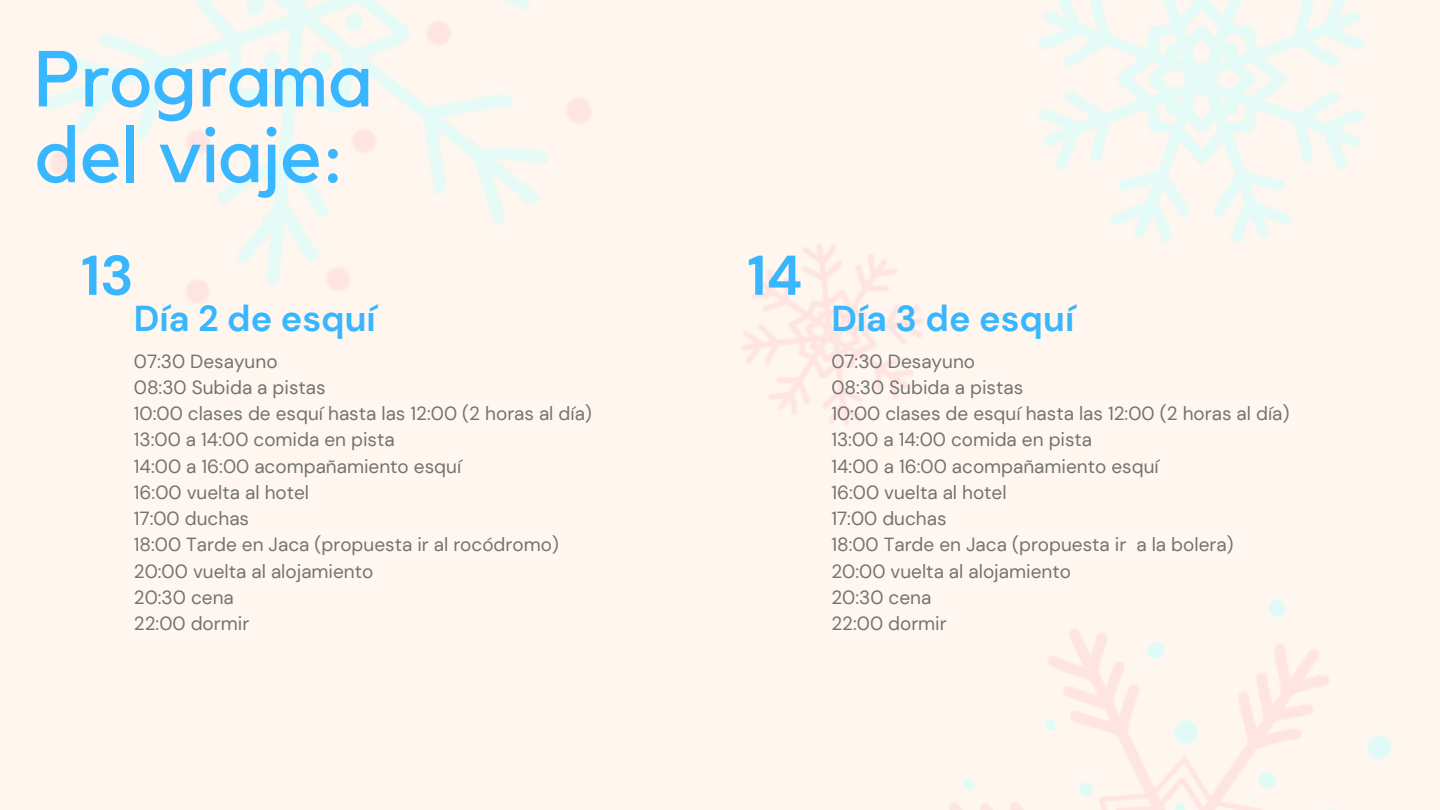
<style>
.page{position:relative;width:1440px;height:810px;background:#fff}
.page>*{position:absolute;margin:0;border:0;box-sizing:border-box;transform-origin:0 0}
.t1{font:78.4px/75.8px "Kollektif";color:#38b6ff}
.t2{font:700 55.9px "DM Sans";color:#38b6ff}
.t3{font:700 36px "DM Sans";color:#38b6ff}
.t4{font:19px "DM Sans";color:#737373}
</style>
<div class="page">
<p class="t1" style="left:35px;top:44px;width:339px">Programa del viaje:</p>
<p class="t2" style="left:81px;top:239px;width:54px">13</p>
<p class="t2" style="left:747px;top:239px;width:57px">14</p>
<p class="t3" style="left:134px;top:296px;width:244px">Día 2 de esquí</p>
<p class="t4" style="left:134px;top:349px;width:145px">07:30 Desayuno</p>
<p class="t4" style="left:134px;top:375px;width:193px">08:30 Subida a pistas</p>
<p class="t4" style="left:134px;top:401px;width:460px">10:00 clases de esquí hasta las 12:00 (2 horas al día)</p>
<p class="t4" style="left:134px;top:428px;width:262px">13:00 a 14:00 comida en pista</p>
<p class="t4" style="left:134px;top:454px;width:329px">14:00 a 16:00 acompañamiento esquí</p>
<p class="t4" style="left:134px;top:480px;width:177px">16:00 vuelta al hotel</p>
<p class="t4" style="left:134px;top:506px;width:117px">17:00 duchas</p>
<p class="t4" style="left:134px;top:533px;width:427px">18:00 Tarde en Jaca (propuesta ir al rocódromo)</p>
<p class="t4" style="left:134px;top:559px;width:241px">20:00 vuelta al alojamiento</p>
<p class="t4" style="left:134px;top:585px;width:101px">20:30 cena</p>
<p class="t4" style="left:134px;top:611px;width:117px">22:00 dormir</p>
<p class="t3" style="left:831px;top:296px;width:244px">Día 3 de esquí</p>
<p class="t4" style="left:831px;top:349px;width:145px">07:30 Desayuno</p>
<p class="t4" style="left:831px;top:375px;width:193px">08:30 Subida a pistas</p>
<p class="t4" style="left:831px;top:401px;width:460px">10:00 clases de esquí hasta las 12:00 (2 horas al día)</p>
<p class="t4" style="left:831px;top:428px;width:262px">13:00 a 14:00 comida en pista</p>
<p class="t4" style="left:831px;top:454px;width:329px">14:00 a 16:00 acompañamiento esquí</p>
<p class="t4" style="left:831px;top:480px;width:177px">16:00 vuelta al hotel</p>
<p class="t4" style="left:831px;top:506px;width:117px">17:00 duchas</p>
<p class="t4" style="left:831px;top:533px;width:404px">18:00 Tarde en Jaca (propuesta ir a la bolera)</p>
<p class="t4" style="left:831px;top:559px;width:241px">20:00 vuelta al alojamiento</p>
<p class="t4" style="left:831px;top:585px;width:101px">20:30 cena</p>
<p class="t4" style="left:831px;top:611px;width:117px">22:00 dormir</p>
</div>
